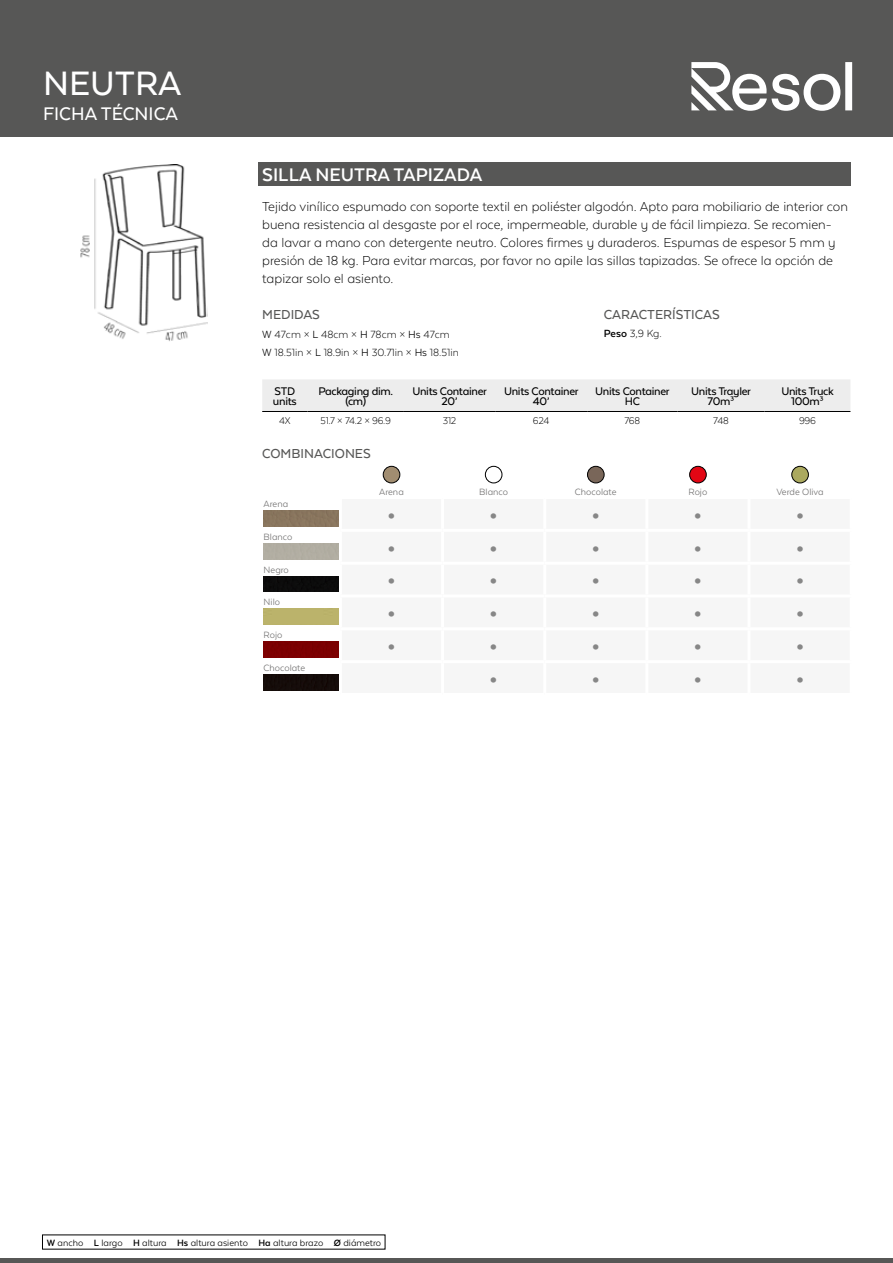
<style>
.page{position:relative;width:893px;height:1263px;background:#fff}
.page>*{position:absolute;margin:0;border:0;box-sizing:border-box;transform-origin:0 0}
.t1{font:500 39px "Texta Alt";color:#fff}
.t2{font:700 31.5px "Texta Alt";color:#878787}
.t3{font:700 21px "Texta Alt";color:#fff}
.t4{font:500 21px "Texta Alt";color:#fff}
.t5{font:300 15px/18px "Texta Alt";color:#000}
.t6{font:500 15px "Texta Alt";color:#575756}
.t7{font:500 12.75px/10.5px "Texta Alt";letter-spacing:-.025em;color:#000;text-align:center}
.t8{font:300 12px/18.6px "Texta Alt";color:#000}
.t9{font:300 11.25px "Texta Alt";letter-spacing:-.02em;color:#000}
.t10{font:10.5px "Texta Alt";color:#706f6f}
.t11{font:10.5px "Texta Alt";color:#000}
.s1{font-weight:400}
.s2{font-weight:700}
</style>
<div class="page">
<hr style="left:0;top:1259px;width:893px;height:4px;background:#575756">
<div style="left:0;top:0;width:893px;height:137px;background:#575756"></div>
<svg style="left:691px;top:62px;width:161px;height:49px"></svg>
<div style="left:258px;top:163px;width:592px;height:23px;background:#575756"></div>
<div style="left:262px;top:379px;width:588px;height:32px;background:#ededed"></div>
<hr style="left:262px;top:411px;width:46px;height:1px;background:#000">
<hr style="left:308px;top:411px;width:96px;height:1px;background:#000">
<hr style="left:404px;top:411px;width:91px;height:1px;background:#000">
<hr style="left:495px;top:411px;width:92px;height:1px;background:#000">
<hr style="left:587px;top:411px;width:90px;height:1px;background:#000">
<hr style="left:677px;top:411px;width:88px;height:1px;background:#000">
<hr style="left:765px;top:411px;width:85px;height:1px;background:#000">
<img style="left:383px;top:466px;width:17px;height:17px;border-radius:8px">
<div style="left:383px;top:466px;width:17px;height:17px;border:1px solid #000;border-radius:50%"></div>
<img style="left:485px;top:466px;width:17px;height:17px;border-radius:8px">
<div style="left:485px;top:466px;width:17px;height:17px;border:1px solid #000;border-radius:50%"></div>
<img style="left:587px;top:466px;width:17px;height:17px;border-radius:8px">
<div style="left:587px;top:466px;width:17px;height:17px;border:1px solid #000;border-radius:50%"></div>
<img style="left:690px;top:466px;width:16px;height:17px;border-radius:8px">
<div style="left:689px;top:466px;width:17px;height:17px;border:1px solid #000;border-radius:50%"></div>
<img style="left:792px;top:466px;width:16px;height:17px;border-radius:8px">
<div style="left:792px;top:466px;width:16px;height:17px;border:1px solid #000;border-radius:50%"></div>
<img style="left:264px;top:510px;width:75px;height:16px">
<img style="left:264px;top:576px;width:75px;height:16px">
<img style="left:264px;top:609px;width:75px;height:16px">
<img style="left:264px;top:642px;width:75px;height:15px">
<img style="left:264px;top:675px;width:75px;height:15px">
<img style="left:80px;top:165px;width:127px;height:176px">
<h1 class="t1" style="left:43px;top:63px;width:140px">NEUTRA</h1>
<h3 class="t4" style="left:43px;top:103px;width:136px">FICHA TÉCNICA</h3>
<h3 class="t3" style="left:262px;top:163px;width:222px">SILLA NEUTRA TAPIZADA</h3>
<p class="t5" style="left:262px;top:198px;width:587px">Tejido vinílico espumado con soporte textil en poliéster algodón. Apto para mobiliario de interior con buena resistencia al desgaste por el roce, impermeable, durable y de fácil limpieza. Se recomien&shy;da lavar a mano con detergente neutro. Colores firmes y duraderos. Espumas de espesor 5 mm y presión de 18 kg. Para evitar marcas, por favor no apile las sillas tapizadas. Se ofrece la opción de tapizar solo el asiento.</p>
<p class="t6" style="left:262px;top:307px;width:59px">MEDIDAS</p>
<p class="t8" style="left:262px;top:325px;width:198px"><span class="s1">W</span> 47cm × <span class="s1">L</span> 48cm × <span class="s1">H</span> 78cm × <span class="s1">Hs</span> 47cm<br><span class="s1">W</span> 18.51in × <span class="s1">L</span> 18.9in × <span class="s1">H</span> 30.71in × <span class="s1">Hs</span> 18.51in</p>
<p class="t6" style="left:604px;top:307px;width:117px">CARACTERÍSTICAS</p>
<p class="t8" style="left:604px;top:324px;width:59px"><span class="s2">Peso</span> 3,9 Kg.</p>
<p class="t7" style="left:273px;top:386px;width:25px;text-align:left">STD units</p>
<p class="t7" style="left:318px;top:386px;width:76px">Packaging dim. (cm)</p>
<p class="t7" style="left:412px;top:386px;width:76px">Units Container<br>20’</p>
<p class="t7" style="left:504px;top:386px;width:76px">Units Container<br>40’</p>
<p class="t7" style="left:595px;top:386px;width:76px">Units Container<br>HC</p>
<p class="t7" style="left:691px;top:386px;width:61px">Units Trayler<br>70m³</p>
<p class="t7" style="left:781px;top:386px;width:54px">Units Truck<br>100m³</p>
<p class="t9" style="left:279px;top:415px;width:13px">4X</p>
<p class="t9" style="left:321px;top:415px;width:72px">51.7 × 74.2 × 96.9</p>
<p class="t9" style="left:443px;top:415px;width:15px">312</p>
<p class="t9" style="left:533px;top:415px;width:18px">624</p>
<p class="t9" style="left:624px;top:415px;width:17px">768</p>
<p class="t9" style="left:713px;top:415px;width:17px">748</p>
<p class="t9" style="left:799px;top:415px;width:19px">996</p>
<p class="t6" style="left:262px;top:445px;width:110px">COMBINACIONES</p>
<p class="t10" style="left:379px;top:486px;width:26px">Arena</p>
<p class="t10" style="left:479px;top:486px;width:30px">Blanco</p>
<p class="t10" style="left:575px;top:486px;width:43px">Chocolate</p>
<p class="t10" style="left:689px;top:486px;width:20px">Rojo</p>
<p class="t10" style="left:776px;top:486px;width:49px">Verde Oliva</p>
<p class="t10" style="left:264px;top:498px;width:26px">Arena</p>
<h2 class="t2" style="left:386px;top:497px;width:12px">•</h2>
<h2 class="t2" style="left:489px;top:497px;width:12px">•</h2>
<h2 class="t2" style="left:591px;top:497px;width:12px">•</h2>
<h2 class="t2" style="left:693px;top:497px;width:12px">•</h2>
<h2 class="t2" style="left:795px;top:497px;width:12px">•</h2>
<p class="t10" style="left:264px;top:531px;width:30px">Blanco</p>
<h2 class="t2" style="left:386px;top:530px;width:12px">•</h2>
<h2 class="t2" style="left:489px;top:530px;width:12px">•</h2>
<h2 class="t2" style="left:591px;top:530px;width:12px">•</h2>
<h2 class="t2" style="left:693px;top:530px;width:12px">•</h2>
<h2 class="t2" style="left:795px;top:530px;width:12px">•</h2>
<p class="t10" style="left:264px;top:564px;width:27px">Negro</p>
<h2 class="t2" style="left:386px;top:563px;width:12px">•</h2>
<h2 class="t2" style="left:489px;top:563px;width:12px">•</h2>
<h2 class="t2" style="left:591px;top:563px;width:12px">•</h2>
<h2 class="t2" style="left:693px;top:563px;width:12px">•</h2>
<h2 class="t2" style="left:795px;top:563px;width:12px">•</h2>
<p class="t10" style="left:264px;top:597px;width:18px">Nilo</p>
<h2 class="t2" style="left:386px;top:595px;width:12px">•</h2>
<h2 class="t2" style="left:489px;top:595px;width:12px">•</h2>
<h2 class="t2" style="left:591px;top:595px;width:12px">•</h2>
<h2 class="t2" style="left:693px;top:595px;width:12px">•</h2>
<h2 class="t2" style="left:795px;top:595px;width:12px">•</h2>
<p class="t10" style="left:264px;top:630px;width:20px">Rojo</p>
<h2 class="t2" style="left:386px;top:628px;width:12px">•</h2>
<h2 class="t2" style="left:489px;top:628px;width:12px">•</h2>
<h2 class="t2" style="left:591px;top:628px;width:12px">•</h2>
<h2 class="t2" style="left:693px;top:628px;width:12px">•</h2>
<h2 class="t2" style="left:795px;top:628px;width:12px">•</h2>
<p class="t10" style="left:264px;top:662px;width:43px">Chocolate</p>
<h2 class="t2" style="left:489px;top:661px;width:12px">•</h2>
<h2 class="t2" style="left:591px;top:661px;width:12px">•</h2>
<h2 class="t2" style="left:693px;top:661px;width:12px">•</h2>
<h2 class="t2" style="left:795px;top:661px;width:12px">•</h2>
<p class="t11" style="left:47px;top:1237px;width:336px"><span class="s2">W</span> ancho <span class="s2">L</span> largo <span class="s2">H</span> altura <span class="s2">Hs</span> altura asiento <span class="s2">Ha</span> altura brazo <span class="s2">Ø</span> diámetro</p>
</div>
